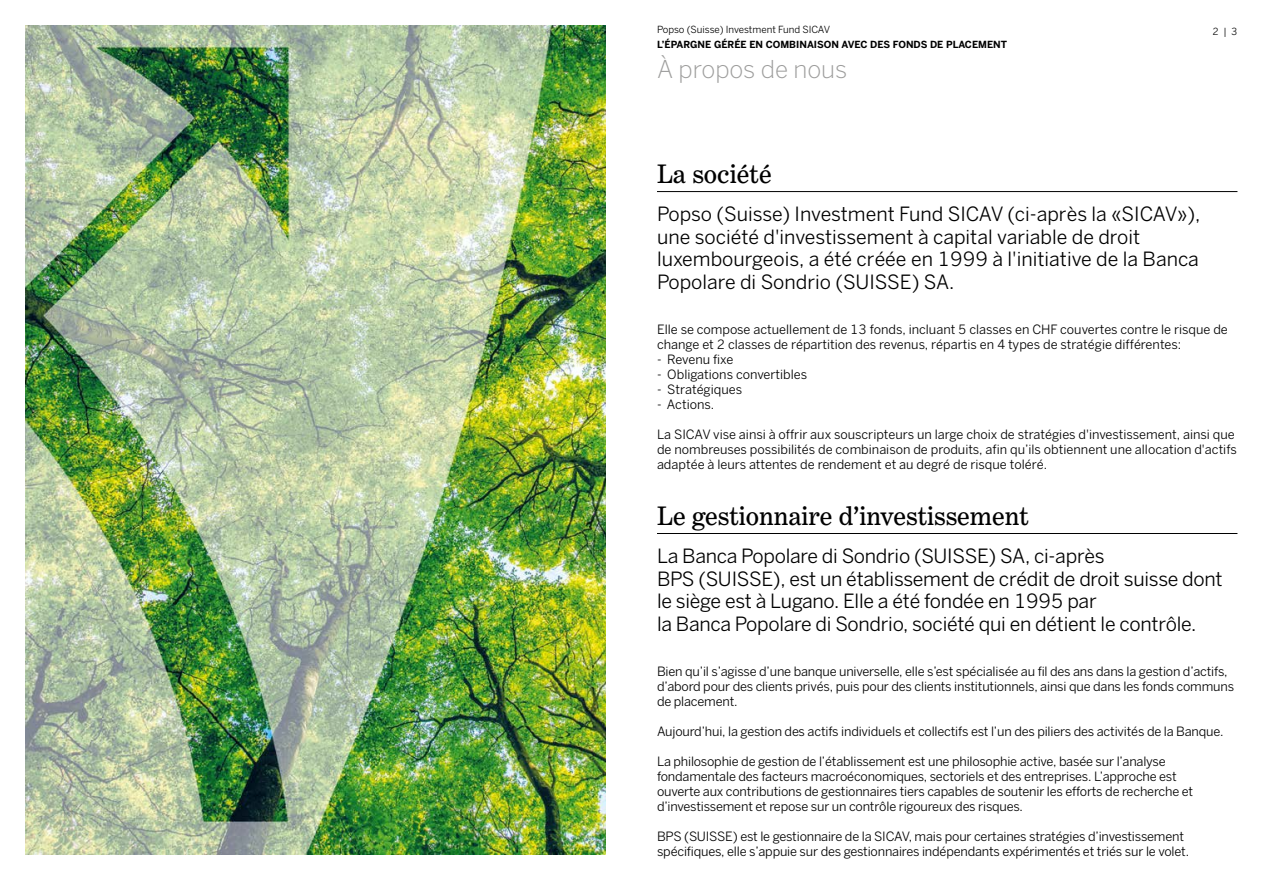
<style>
.page{position:relative;width:1263px;height:893px;background:#fff}
.page>*{position:absolute;margin:0;border:0;box-sizing:border-box;transform-origin:0 0}
.t1{font:27px "Benton Modern Three";color:#000}
.t2{font:300 24.3px "Benton Sans TF";color:#9d9d9c}
.t3{font:19.5px/22.5px "Benton Sans TF";letter-spacing:-.015em;color:#000}
.t4{font:12.75px/15px "Benton Sans TF";letter-spacing:-.015em;color:#000}
.t5{font:700 9.75px "Benton Sans TF";color:#000}
.t6{font:9.75px "Benton Sans TF";color:#000}
</style>
<div class="page">
<img style="left:26px;top:26px;width:580px;height:829px">
<hr style="left:657px;top:191px;width:580px;height:1px;background:#000">
<hr style="left:657px;top:533px;width:580px;height:1px;background:#000">
<p class="t6" style="left:657px;top:24px;width:175px">Popso (Suisse) Investment Fund SICAV</p>
<p class="t5" style="left:657px;top:39px;width:352px">L’ÉPARGNE GÉRÉE EN COMBINAISON AVEC DES FONDS DE PLACEMENT</p>
<h2 class="t2" style="left:657px;top:55px;width:192px">À propos de nous</h2>
<h1 class="t1" style="left:657px;top:159px;width:116px">La société</h1>
<p class="t6" style="left:1212px;top:26px;width:26px">2 | 3</p>
<h3 class="t3" style="left:657px;top:203px;width:545px">Popso (Suisse) Investment Fund SICAV (ci-après la «SICAV»), une société d'investissement à capital variable de droit luxembourgeois, a été créée en 1999 à l'initiative de la Banca Popolare di Sondrio (SUISSE) SA.</h3>
<p class="t4" style="left:657px;top:322px;width:572px">Elle se compose actuellement de 13 fonds, incluant 5 classes en CHF couvertes contre le risque de change et 2 classes de répartition des revenus, répartis en 4 types de stratégie différentes:</p>
<p class="t4" style="left:657px;top:352px;width:78px">- Revenu fixe</p>
<p class="t4" style="left:657px;top:367px;width:152px">- Obligations convertibles</p>
<p class="t4" style="left:657px;top:382px;width:87px">- Stratégiques</p>
<p class="t4" style="left:657px;top:397px;width:59px">- Actions.</p>
<p class="t4" style="left:657px;top:427px;width:581px">La SICAV vise ainsi à offrir aux souscripteurs un large choix de stratégies d'investissement, ainsi que de nombreuses possibilités de combinaison de produits, afin qu’ils obtiennent une allocation d'actifs adaptée à leurs attentes de rendement et au degré de risque toléré.</p>
<h1 class="t1" style="left:657px;top:501px;width:373px">Le gestionnaire d’investissement</h1>
<h3 class="t3" style="left:657px;top:545px;width:567px">La Banca Popolare di Sondrio (SUISSE) SA, ci-après<br>BPS (SUISSE), est un établissement de crédit de droit suisse dont le siège est à Lugano. Elle a été fondée en 1995 par<br>la Banca Popolare di Sondrio, société qui en détient le contrôle.</h3>
<p class="t4" style="left:657px;top:663px;width:579px">Bien qu’il s’agisse d’une banque universelle, elle s’est spécialisée au fil des ans dans la gestion d’actifs, d’abord pour des clients privés, puis pour des clients institutionnels, ainsi que dans les fonds communs de placement.</p>
<p class="t4" style="left:657px;top:723px;width:568px">Aujourd’hui, la gestion des actifs individuels et collectifs est l’un des piliers des activités de la Banque.</p>
<p class="t4" style="left:657px;top:753px;width:538px">La philosophie de gestion de l’établissement est une philosophie active, basée sur l’analyse fondamentale des facteurs macroéconomiques, sectoriels et des entreprises. L’approche est ouverte aux contributions de gestionnaires tiers capables de soutenir les efforts de recherche et d’investissement et repose sur un contrôle rigoureux des risques.</p>
<p class="t4" style="left:657px;top:828px;width:534px">BPS (SUISSE) est le gestionnaire de la SICAV, mais pour certaines stratégies d’investissement spécifiques, elle s’appuie sur des gestionnaires indépendants expérimentés et triés sur le volet.</p>
</div>
